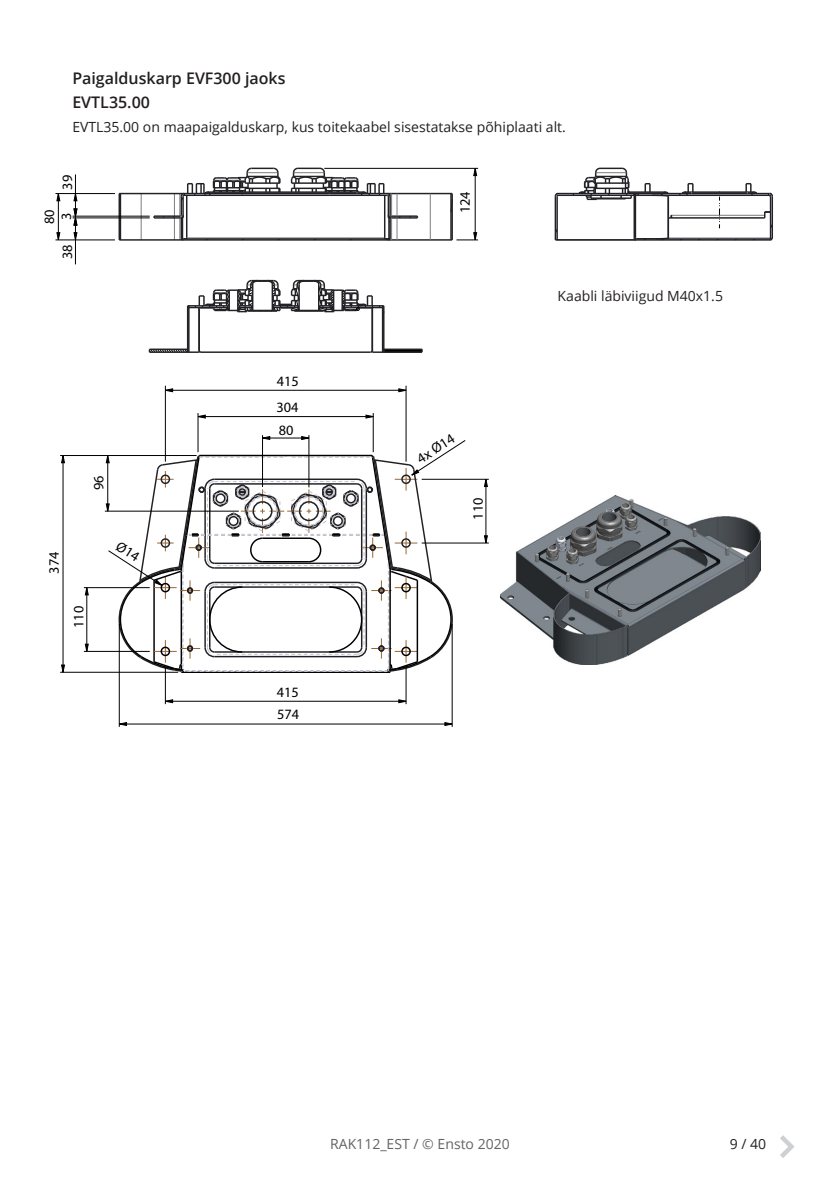
<style>
.page{position:relative;width:840px;height:1191px;background:#fff}
.page>*{position:absolute;margin:0;border:0;box-sizing:border-box;transform-origin:0 0}
.Heading_3_figures{font:600 16px "Open Sans";color:#231f20}
.t1{font:14.4px/26.4px "Myriad Pro";color:#000}
.Body_text{font:14px "Open Sans";color:#231f20}
.t2{font:14px "Open Sans";color:#636366}
</style>
<div class="page">
<svg style="left:780px;top:1135px;width:14px;height:23px"></svg>
<svg style="left:56px;top:194px;width:5px;height:8px"></svg>
<svg style="left:56px;top:232px;width:5px;height:9px"></svg>
<svg style="left:118px;top:721px;width:9px;height:5px"></svg>
<svg style="left:443px;top:721px;width:10px;height:5px"></svg>
<svg style="left:164px;top:699px;width:9px;height:4px"></svg>
<svg style="left:397px;top:699px;width:10px;height:4px"></svg>
<svg style="left:84px;top:643px;width:5px;height:8px"></svg>
<svg style="left:84px;top:588px;width:5px;height:8px"></svg>
<svg style="left:73px;top:194px;width:5px;height:8px"></svg>
<svg style="left:73px;top:208px;width:5px;height:18px"></svg>
<svg style="left:73px;top:232px;width:5px;height:9px"></svg>
<svg style="left:472px;top:167px;width:5px;height:10px"></svg>
<svg style="left:61px;top:664px;width:4px;height:8px"></svg>
<svg style="left:61px;top:456px;width:4px;height:8px"></svg>
<svg style="left:483px;top:535px;width:5px;height:9px"></svg>
<svg style="left:483px;top:478px;width:5px;height:9px"></svg>
<hr style="left:554px;top:196px;width:2px;height:44px;background:#222226">
<hr style="left:556px;top:196px;width:1px;height:44px;background:#222226">
<hr style="left:633px;top:193px;width:1px;height:45px;background:#222226">
<hr style="left:636px;top:239px;width:135px;height:2px;background:#222226">
<hr style="left:557px;top:239px;width:79px;height:2px;background:#000">
<hr style="left:636px;top:238px;width:135px;height:1px;background:#222226">
<hr style="left:668px;top:238px;width:102px;height:1px;background:#7d7d80">
<hr style="left:634px;top:193px;width:1px;height:45px;background:#222226">
<hr style="left:668px;top:217px;width:96px;height:2px;background:#222226">
<hr style="left:671px;top:215px;width:93px;height:1px;background:#7d7d80">
<hr style="left:667px;top:196px;width:1px;height:42px;background:#222226">
<hr style="left:635px;top:194px;width:134px;height:2px;background:#222226">
<hr style="left:557px;top:194px;width:77px;height:2px;background:#222226">
<hr style="left:557px;top:193px;width:212px;height:1px;background:#222226">
<hr style="left:684px;top:191px;width:69px;height:2px;background:#222226">
<hr style="left:628px;top:191px;width:37px;height:2px;background:#222226">
<svg style="left:763px;top:211px;width:6px;height:7px"></svg>
<hr style="left:769px;top:196px;width:1px;height:43px;background:#222226">
<hr style="left:771px;top:196px;width:1px;height:43px;background:#222226">
<hr style="left:118px;top:193px;width:2px;height:47px;background:#222226">
<hr style="left:120px;top:193px;width:1px;height:47px;background:#222226">
<hr style="left:141px;top:193px;width:1px;height:47px;background:#7d7d80">
<hr style="left:119px;top:239px;width:333px;height:2px;background:#222226">
<hr style="left:183px;top:238px;width:205px;height:1px;background:#222226">
<hr style="left:187px;top:237px;width:197px;height:1px;background:#7d7d80">
<hr style="left:154px;top:217px;width:26px;height:2px;background:#222226">
<hr style="left:391px;top:217px;width:26px;height:2px;background:#222226">
<hr style="left:154px;top:215px;width:26px;height:2px;background:#222226">
<hr style="left:391px;top:215px;width:26px;height:2px;background:#222226">
<hr style="left:184px;top:194px;width:203px;height:2px;background:#222226">
<hr style="left:119px;top:193px;width:333px;height:1px;background:#222226">
<hr style="left:207px;top:191px;width:157px;height:2px;background:#222226">
<svg style="left:409px;top:216px;width:9px;height:2px"></svg>
<hr style="left:429px;top:193px;width:1px;height:47px;background:#7d7d80">
<hr style="left:450px;top:193px;width:1px;height:47px;background:#222226">
<hr style="left:451px;top:193px;width:1px;height:47px;background:#222226">
<hr style="left:181px;top:671px;width:209px;height:2px;background:#000">
<svg style="left:745px;top:183px;width:13px;height:12px"></svg>
<svg style="left:678px;top:183px;width:15px;height:12px"></svg>
<svg style="left:632px;top:235px;width:5px;height:6px"></svg>
<svg style="left:572px;top:167px;width:66px;height:35px"></svg>
<svg style="left:654px;top:236px;width:15px;height:4px"></svg>
<svg style="left:554px;top:192px;width:5px;height:6px"></svg>
<svg style="left:644px;top:183px;width:25px;height:15px"></svg>
<svg style="left:767px;top:192px;width:6px;height:6px"></svg>
<svg style="left:554px;top:229px;width:5px;height:12px"></svg>
<svg style="left:290px;top:167px;width:110px;height:74px"></svg>
<svg style="left:173px;top:167px;width:108px;height:74px"></svg>
<svg style="left:149px;top:279px;width:273px;height:74px"></svg>
<hr style="left:58px;top:193px;width:1px;height:47px;background:#000">
<hr style="left:75px;top:174px;width:1px;height:90px;background:#000">
<hr style="left:55px;top:239px;width:60px;height:1px;background:#000">
<svg style="left:456px;top:232px;width:22px;height:9px"></svg>
<hr style="left:72px;top:217px;width:78px;height:1px;background:#000">
<hr style="left:72px;top:216px;width:78px;height:1px;background:#000">
<hr style="left:55px;top:193px;width:60px;height:1px;background:#000">
<hr style="left:324px;top:168px;width:154px;height:1px;background:#000">
<hr style="left:474px;top:168px;width:1px;height:72px;background:#000">
<hr style="left:63px;top:455px;width:1px;height:217px;background:#000">
<hr style="left:86px;top:587px;width:1px;height:64px;background:#000">
<hr style="left:119px;top:723px;width:333px;height:1px;background:#000">
<hr style="left:119px;top:624px;width:1px;height:103px;background:#000">
<hr style="left:165px;top:701px;width:241px;height:1px;background:#000">
<hr style="left:165px;top:667px;width:1px;height:37px;background:#000">
<hr style="left:60px;top:672px;width:118px;height:1px;background:#000">
<hr style="left:84px;top:651px;width:66px;height:1px;background:#000">
<hr style="left:84px;top:587px;width:66px;height:1px;background:#000">
<hr style="left:421px;top:542px;width:67px;height:1px;background:#000">
<hr style="left:421px;top:479px;width:67px;height:1px;background:#000">
<hr style="left:405px;top:667px;width:1px;height:37px;background:#000">
<hr style="left:60px;top:455px;width:136px;height:1px;background:#000">
<hr style="left:451px;top:624px;width:1px;height:103px;background:#000">
<hr style="left:485px;top:479px;width:1px;height:64px;background:#000">
<svg style="left:164px;top:388px;width:9px;height:5px"></svg>
<svg style="left:397px;top:388px;width:10px;height:5px"></svg>
<hr style="left:165px;top:390px;width:241px;height:1px;background:#000">
<hr style="left:165px;top:386px;width:1px;height:75px;background:#000">
<hr style="left:405px;top:386px;width:1px;height:75px;background:#000">
<svg style="left:198px;top:414px;width:8px;height:5px"></svg>
<svg style="left:365px;top:414px;width:9px;height:5px"></svg>
<hr style="left:198px;top:416px;width:175px;height:1px;background:#000">
<hr style="left:197px;top:413px;width:1px;height:39px;background:#000">
<hr style="left:372px;top:413px;width:1px;height:39px;background:#000">
<img style="left:500px;top:495px;width:260px;height:170px">
<svg style="left:105px;top:435px;width:360px;height:237px"></svg>
<p class="Heading_3_figures" style="left:72px;top:67px;width:215px">Paigalduskarp EVF300 jaoks</p>
<p class="Heading_3_figures" style="left:72px;top:92px;width:79px">EVTL35.00</p>
<p class="Body_text" style="left:72px;top:117px;width:494px">EVTL35.00 on maapaigalduskarp, kus toitekaabel sisestatakse põhiplaati alt.</p>
<p class="t1" style="left:54px;top:189px;width:16px;rotate:-90deg">39</p>
<p class="t1" style="left:53px;top:220px;width:9px;rotate:-90deg">3</p>
<p class="t1" style="left:36px;top:224px;width:16px;rotate:-90deg">80</p>
<p class="t1" style="left:54px;top:259px;width:16px;rotate:-90deg">38</p>
<p class="t1" style="left:85px;top:490px;width:16px;rotate:-90deg">96</p>
<p class="t1" style="left:40px;top:574px;width:24px;rotate:-90deg">374</p>
<p class="t1" style="left:65px;top:628px;width:24px;rotate:-90deg">110</p>
<p class="t1" style="left:276px;top:368px;width:24px">415<br>304</p>
<p class="t1" style="left:279px;top:416px;width:16px">80</p>
<p class="t1" style="left:276px;top:679px;width:24px">415</p>
<p class="t1" style="left:277px;top:700px;width:24px">574</p>
<p class="t1" style="left:451px;top:213px;width:24px;rotate:-90deg">124</p>
<p class="t1" style="left:411px;top:448px;width:43px;rotate:-33deg">4x Ø14</p>
<p class="t1" style="left:464px;top:519px;width:24px;rotate:-90deg">110</p>
<p class="Body_text" style="left:557px;top:286px;width:167px">Kaabli läbiviigud M40x1.5</p>
<p class="t2" style="left:330px;top:1134px;width:181px">RAK112_EST / © Ensto 2020</p>
<p class="Body_text" style="left:729px;top:1134px;width:38px">9 / 40</p>
</div>
